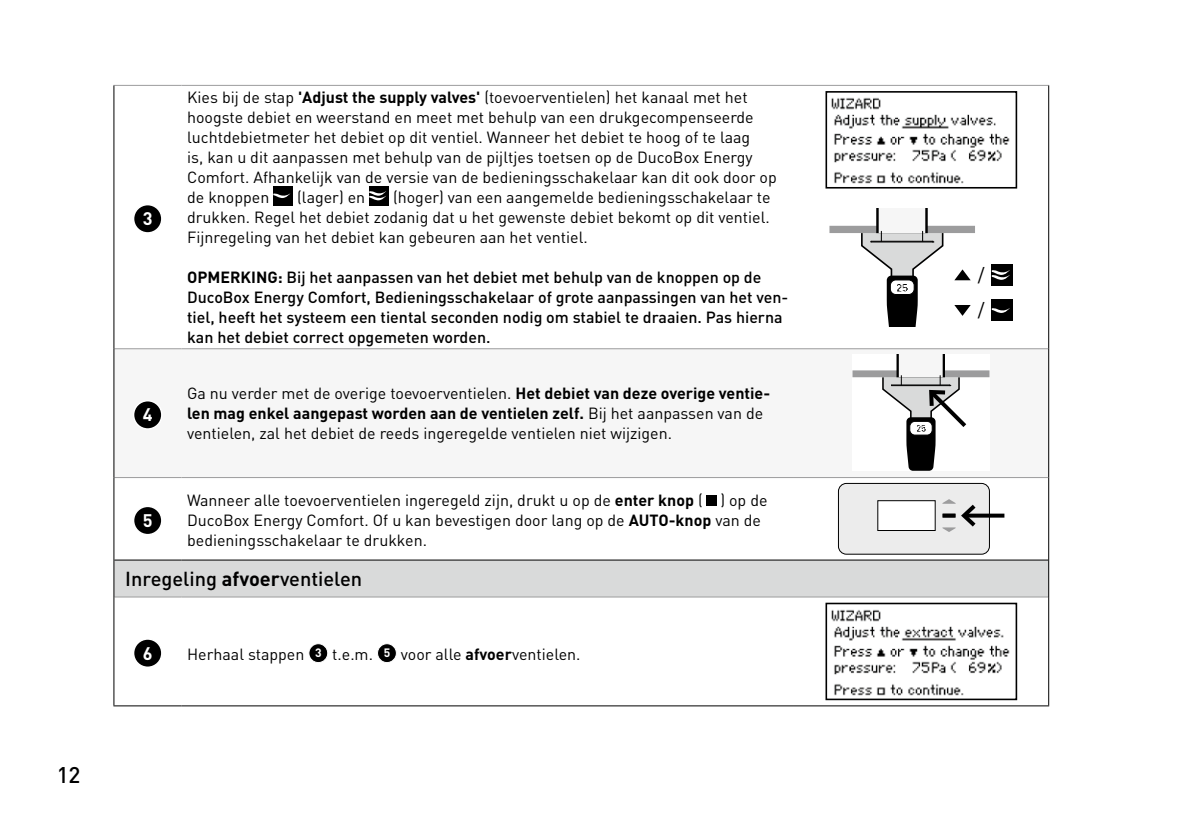
<style>
.page{position:relative;width:1191px;height:840px;background:#fff}
.page>*{position:absolute;margin:0;border:0;box-sizing:border-box;transform-origin:0 0}
.t1{font:500 22.4px "DINOT";color:#000}
.t2{font:500 20px "DINOT";color:#000}
.t3{font:19.2px "DINOT";color:#000}
.t4{font:700 18px "DINOT";color:#fff}
.t5{font:16px/20px "DINOT";color:#000}
.t6{font:500 16px/20px "DINOT";color:#000}
.s1{font-weight:700}
.s2{font-weight:700;font-size:12px;color:#fff}
</style>
<div class="page">
<div style="left:114px;top:349px;width:934px;height:128px;background:#f6f6f6"></div>
<div style="left:114px;top:559px;width:934px;height:37px;background:#d9dada"></div>
<hr style="left:113px;top:85px;width:68px;height:1px;background:#9c9c9d">
<hr style="left:181px;top:85px;width:613px;height:1px;background:#9c9c9d">
<hr style="left:794px;top:85px;width:255px;height:1px;background:#9c9c9d">
<hr style="left:114px;top:348px;width:67px;height:1px;background:#9c9c9d">
<hr style="left:181px;top:348px;width:613px;height:1px;background:#9c9c9d">
<hr style="left:794px;top:348px;width:254px;height:1px;background:#9c9c9d">
<hr style="left:114px;top:477px;width:67px;height:1px;background:#9c9c9d">
<hr style="left:181px;top:477px;width:613px;height:1px;background:#9c9c9d">
<hr style="left:794px;top:477px;width:254px;height:1px;background:#9c9c9d">
<hr style="left:114px;top:596px;width:67px;height:1px;background:#9c9c9d">
<hr style="left:181px;top:596px;width:613px;height:1px;background:#9c9c9d">
<hr style="left:794px;top:596px;width:254px;height:1px;background:#9c9c9d">
<hr style="left:113px;top:86px;width:1px;height:262px;background:#000">
<hr style="left:1048px;top:86px;width:1px;height:262px;background:#000">
<hr style="left:113px;top:348px;width:1px;height:129px;background:#000">
<hr style="left:1048px;top:348px;width:1px;height:129px;background:#000">
<hr style="left:113px;top:477px;width:1px;height:82px;background:#000">
<hr style="left:1048px;top:477px;width:1px;height:82px;background:#000">
<hr style="left:113px;top:559px;width:1px;height:37px;background:#000">
<hr style="left:1048px;top:559px;width:1px;height:37px;background:#000">
<hr style="left:113px;top:596px;width:1px;height:109px;background:#000">
<hr style="left:1048px;top:596px;width:1px;height:109px;background:#000">
<hr style="left:114px;top:559px;width:67px;height:1px;background:#000">
<hr style="left:181px;top:559px;width:613px;height:1px;background:#000">
<hr style="left:794px;top:559px;width:254px;height:1px;background:#000">
<hr style="left:113px;top:705px;width:68px;height:1px;background:#000">
<hr style="left:181px;top:705px;width:613px;height:1px;background:#000">
<hr style="left:794px;top:705px;width:255px;height:1px;background:#000">
<div style="left:134px;top:204px;width:28px;height:29px;background:#000;border-radius:50%"></div>
<div style="left:133px;top:204px;width:30px;height:29px;border:2px solid #fff;border-radius:50%"></div>
<div style="left:273px;top:186px;width:20px;height:19px;background:#000"></div>
<svg style="left:273px;top:193px;width:17px;height:5px"></svg>
<div style="left:369px;top:186px;width:20px;height:19px;background:#000"></div>
<svg style="left:369px;top:191px;width:17px;height:10px"></svg>
<svg style="left:825px;top:91px;width:193px;height:98px"></svg>
<div style="left:830px;top:226px;width:145px;height:7px;background:#9c9c9d"></div>
<svg style="left:876px;top:209px;width:51px;height:22px"></svg>
<div style="left:878px;top:209px;width:47px;height:24px;background:#f6f6f6"></div>
<svg style="left:861px;top:231px;width:83px;height:95px"></svg>
<svg style="left:954px;top:305px;width:16px;height:11px"></svg>
<div style="left:991px;top:300px;width:21px;height:21px;background:#000"></div>
<svg style="left:991px;top:308px;width:19px;height:5px"></svg>
<svg style="left:954px;top:269px;width:16px;height:11px"></svg>
<div style="left:991px;top:264px;width:21px;height:21px;background:#000"></div>
<svg style="left:991px;top:270px;width:19px;height:10px"></svg>
<div style="left:134px;top:400px;width:28px;height:29px;background:#000;border-radius:50%"></div>
<div style="left:133px;top:400px;width:30px;height:29px;border:2px solid #fff;border-radius:50%"></div>
<div style="left:853px;top:354px;width:137px;height:116px;background:#fff"></div>
<div style="left:853px;top:370px;width:136px;height:7px;background:#9c9c9d"></div>
<svg style="left:896px;top:354px;width:49px;height:21px"></svg>
<div style="left:898px;top:354px;width:44px;height:23px;background:#f6f6f6"></div>
<svg style="left:881px;top:375px;width:89px;height:95px"></svg>
<div style="left:134px;top:506px;width:28px;height:28px;background:#000;border-radius:50%"></div>
<div style="left:133px;top:505px;width:30px;height:30px;border:2px solid #fff;border-radius:50%"></div>
<div style="left:706px;top:495px;width:11px;height:10px;background:#000"></div>
<div style="left:838px;top:483px;width:151px;height:71px;background:#ececec;border-radius:8px"></div>
<div style="left:838px;top:483px;width:151px;height:71px;border:1px solid #000;border-radius:8px"></div>
<div style="left:877px;top:500px;width:58px;height:30px;background:#fff"></div>
<div style="left:877px;top:500px;width:58px;height:30px;border:1px solid #000"></div>
<svg style="left:979px;top:513px;width:25px;height:4px"></svg>
<svg style="left:942px;top:499px;width:37px;height:32px"></svg>
<div style="left:134px;top:638px;width:28px;height:29px;background:#000;border-radius:50%"></div>
<div style="left:133px;top:638px;width:30px;height:29px;border:2px solid #fff;border-radius:50%"></div>
<div style="left:309px;top:643px;width:19px;height:19px;background:#000;border-radius:50%"></div>
<div style="left:308px;top:643px;width:20px;height:19px;border:1px solid #fff;border-radius:50%"></div>
<div style="left:377px;top:643px;width:19px;height:19px;background:#000;border-radius:50%"></div>
<div style="left:377px;top:643px;width:20px;height:19px;border:1px solid #fff;border-radius:50%"></div>
<svg style="left:825px;top:602px;width:193px;height:98px"></svg>
<h1 class="t1" style="left:57px;top:759px;width:25px">12</h1>
<p class="t4" style="left:143px;top:206px;width:11px">3</p>
<p class="t4" style="left:143px;top:402px;width:11px">4</p>
<p class="t5" style="left:187px;top:86px;width:591px">Kies bij de stap <span class="s1">'Adjust the supply valves'</span> (toevoerventielen) het kanaal met het hoogste debiet en weerstand en meet met behulp van een drukgecompenseerde luchtdebietmeter het debiet op dit ventiel. Wanneer het debiet te hoog of te laag<br>is, kan u dit aanpassen met behulp van de pijltjes toetsen op de DucoBox Energy Comfort. Afhankelijk van de versie van de bedieningsschakelaar kan dit ook door op de knoppen</p>
<p class="t5" style="left:187px;top:186px;width:585px;text-align:justify;text-indent:206px">(hoger) van een aangemelde bedieningsschakelaar te drukken. Regel het debiet zodanig dat u het gewenste debiet bekomt op dit ventiel.<br>Fijnregeling van het debiet kan gebeuren aan het ventiel.</p>
<p class="t6" style="left:187px;top:266px;width:602px"><span class="s1">OPMERKING:</span> Bij het aanpassen van het debiet met behulp van de knoppen op de DucoBox Energy Comfort, Bedieningsschakelaar of grote aanpassingen van het ven&shy;tiel, heeft het systeem een tiental seconden nodig om stabiel te draaien. Pas hierna kan het debiet correct opgemeten worden.</p>
<p class="t5" style="left:297px;top:186px;width:70px">(lager) en</p>
<p class="t5" style="left:187px;top:382px;width:584px">Ga nu verder met de overige toevoerventielen. <span class="s1">Het debiet van deze overige ventie&shy;len mag enkel aangepast worden aan de ventielen zelf.</span> Bij het aanpassen van de ventielen, zal het debiet de reeds ingeregelde ventielen niet wijzigen.</p>
<p class="t5" style="left:187px;top:489px;width:582px">Wanneer alle toevoerventielen ingeregeld zijn, drukt u op de <span class="s1">enter knop</span> ( ) op de<br>DucoBox Energy Comfort. Of u kan bevestigen door lang op de <span class="s1">AUTO-knop</span> van de bedieningsschakelaar te drukken.</p>
<p class="t2" style="left:125px;top:564px;width:238px">Inregeling <span class="s1">afvoer</span>ventielen</p>
<p class="t4" style="left:143px;top:508px;width:11px">5</p>
<p class="t4" style="left:143px;top:640px;width:11px">6</p>
<p class="t5" style="left:187px;top:643px;width:395px">Herhaal stappen <span class="s2">3</span> t.e.m. <span class="s2">5</span> voor alle <span class="s1">afvoer</span>ventielen.</p>
<p class="t3" style="left:977px;top:261px;width:8px">/</p>
<p class="t3" style="left:977px;top:297px;width:8px">/</p>
</div>
